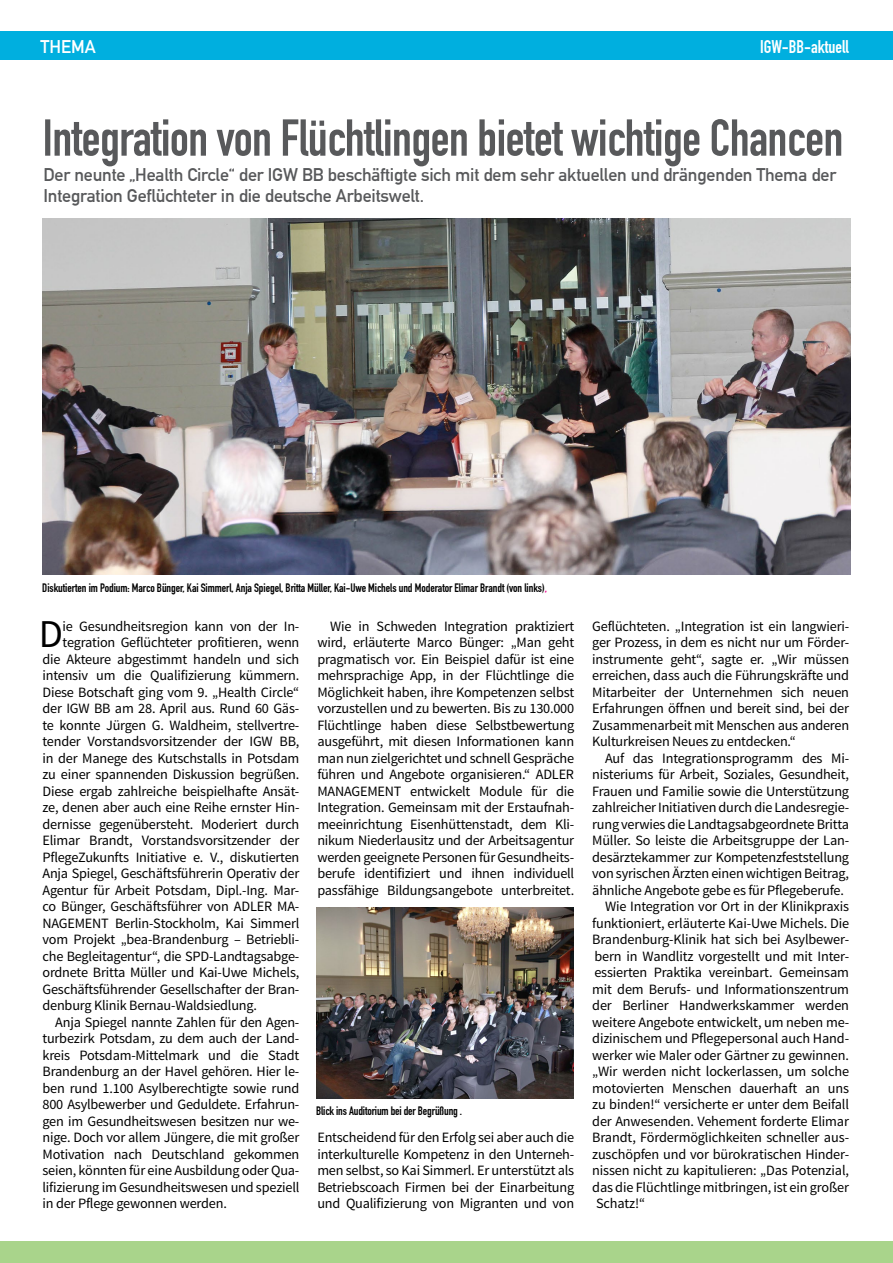
<style>
.page{position:relative;width:893px;height:1263px;background:#fff}
.page>*{position:absolute;margin:0;border:0;box-sizing:border-box;transform-origin:0 0}
.t1{font:51px "DIN Engschrift";letter-spacing:-.01em;color:#58595b}
.t2{font:39.45px "Source Sans Pro";color:#000}
.t3{font:18px/21px "DIN Mittelschrift";letter-spacing:-.01em;color:#58595b}
.t4{font:18px "DIN Engschrift";color:#fff}
.t5{font:18px "DIN Mittelschrift";color:#fff}
.t6{font:14.25px/16.5px "Source Sans Pro";letter-spacing:-.015em;color:#000;text-align:justify}
.t7{font:12px "DIN Engschrift";letter-spacing:-.005em;color:#000}
.s1{color:#ec008c}
</style>
<div class="page">
<div style="left:0;top:1241px;width:892px;height:22px;background:#a9d48b"></div>
<div style="left:1px;top:32px;width:891px;height:28px;background:#00afdf"></div>
<svg style="left:0;top:32px;width:1px;height:28px"></svg>
<img style="left:42px;top:219px;width:808px;height:356px">
<img style="left:316px;top:907px;width:258px;height:192px">
<p class="t5" style="left:40px;top:39px;width:57px">THEMA</p>
<p class="t4" style="left:760px;top:39px;width:90px">IGW-BB-aktuell</p>
<h1 class="t1" style="left:43px;top:115px;width:802px">Integration von Flüchtlingen bietet wichtige Chancen</h1>
<p class="t3" style="left:43px;top:166px;width:794px">Der neunte „Health Circle“ der IGW BB beschäftigte sich mit dem sehr aktuellen und drängenden Thema der<br>Integration Geflüchteter in die deutsche Arbeitswelt.</p>
<p class="t7" style="left:42px;top:582px;width:506px">Diskutierten im Podium: Marco Bünger, Kai Simmerl, Anja Spiegel, Britta Müller, Kai-Uwe Michels und Moderator Elimar Brandt (von links)<span class="s1">,</span></p>
<h2 class="t2" style="left:39px;top:609px;width:26px">D</h2>
<p class="t6" style="left:63px;top:618px;width:238px">ie Gesundheitsregion kann von der In-</p>
<p class="t6" style="left:63px;top:634px;width:238px">tegration Geflüchteter profitieren, wenn</p>
<p class="t6" style="left:43px;top:651px;width:258px">die Akteure abgestimmt handeln und sich</p>
<p class="t6" style="left:43px;top:667px;width:258px">intensiv um die Qualifizierung kümmern.</p>
<p class="t6" style="left:43px;top:684px;width:258px">Diese Botschaft ging vom 9. „Health Circle“</p>
<p class="t6" style="left:43px;top:700px;width:258px">der IGW BB am 28. April aus. Rund 60 Gäs-</p>
<p class="t6" style="left:43px;top:717px;width:258px">te konnte Jürgen G. Waldheim, stellvertre-</p>
<p class="t6" style="left:43px;top:733px;width:258px">tender Vorstandsvorsitzender der IGW BB,</p>
<p class="t6" style="left:43px;top:750px;width:258px">in der Manege des Kutschstalls in Potsdam</p>
<p class="t6" style="left:43px;top:766px;width:258px">zu einer spannenden Diskussion begrüßen.</p>
<p class="t6" style="left:43px;top:783px;width:258px">Diese ergab zahlreiche beispielhafte Ansät-</p>
<p class="t6" style="left:43px;top:799px;width:258px">ze, denen aber auch eine Reihe ernster Hin-</p>
<p class="t6" style="left:43px;top:816px;width:258px">dernisse gegenübersteht. Moderiert durch</p>
<p class="t6" style="left:43px;top:832px;width:258px">Elimar Brandt, Vorstandsvorsitzender der</p>
<p class="t6" style="left:43px;top:849px;width:258px">PflegeZukunfts Initiative e. V., diskutierten</p>
<p class="t6" style="left:43px;top:865px;width:258px">Anja Spiegel, Geschäftsführerin Operativ der</p>
<p class="t6" style="left:43px;top:882px;width:258px">Agentur für Arbeit Potsdam, Dipl.-Ing. Mar-</p>
<p class="t6" style="left:43px;top:898px;width:258px">co Bünger, Geschäftsführer von ADLER MA-</p>
<p class="t6" style="left:43px;top:915px;width:258px">NAGEMENT Berlin-Stockholm, Kai Simmerl</p>
<p class="t6" style="left:43px;top:931px;width:258px">vom Projekt „bea-Brandenburg – Betriebli-</p>
<p class="t6" style="left:43px;top:948px;width:258px">che Begleitagentur“, die SPD-Landtagsabge-</p>
<p class="t6" style="left:43px;top:964px;width:258px">ordnete Britta Müller und Kai-Uwe Michels,</p>
<p class="t6" style="left:43px;top:981px;width:258px">Geschäftsführender Gesellschafter der Bran-</p>
<p class="t6" style="left:43px;top:997px;width:216px">denburg Klinik Bernau-Waldsiedlung.</p>
<p class="t6" style="left:55px;top:1014px;width:246px">Anja Spiegel nannte Zahlen für den Agen-</p>
<p class="t6" style="left:43px;top:1030px;width:258px">turbezirk Potsdam, zu dem auch der Land-</p>
<p class="t6" style="left:43px;top:1047px;width:258px">kreis Potsdam-Mittelmark und die Stadt</p>
<p class="t6" style="left:43px;top:1063px;width:258px">Brandenburg an der Havel gehören. Hier le-</p>
<p class="t6" style="left:43px;top:1080px;width:258px">ben rund 1.100 Asylberechtigte sowie rund</p>
<p class="t6" style="left:43px;top:1096px;width:258px">800 Asylbewerber und Geduldete. Erfahrun-</p>
<p class="t6" style="left:43px;top:1113px;width:258px">gen im Gesundheitswesen besitzen nur we-</p>
<p class="t6" style="left:43px;top:1129px;width:258px">nige. Doch vor allem Jüngere, die mit großer</p>
<p class="t6" style="left:43px;top:1146px;width:258px">Motivation nach Deutschland gekommen</p>
<p class="t6" style="left:43px;top:1162px;width:258px">seien, könnten für eine Ausbildung oder Qua-</p>
<p class="t6" style="left:43px;top:1179px;width:258px">lifizierung im Gesundheitswesen und speziell</p>
<p class="t6" style="left:43px;top:1195px;width:186px">in der Pflege gewonnen werden.</p>
<p class="t6" style="left:317px;top:618px;width:258px;text-indent:13px">Wie in Schweden Integration praktiziert wird, erläuterte Marco Bünger: „Man geht pragmatisch vor. Ein Beispiel dafür ist eine mehrsprachige App, in der Flüchtlinge die Möglichkeit haben, ihre Kompetenzen selbst vorzustellen und zu bewerten. Bis zu 130.000<br>Flüchtlinge haben diese Selbstbewertung ausgeführt, mit diesen Informationen kann man nun zielgerichtet und schnell Gespräche führen und Angebote organisieren.“ ADLER MANAGEMENT entwickelt Module für die Integration. Gemeinsam mit der Erstaufnah&shy;meeinrichtung Eisenhüttenstadt, dem Kli&shy;nikum Niederlausitz und der Arbeitsagentur werden geeignete Personen für Gesundheits&shy;berufe identifiziert und ihnen individuell passfähige Bildungsangebote unterbreitet.</p>
<p class="t7" style="left:316px;top:1106px;width:147px">Blick ins Auditorium bei der Begrüßung .</p>
<p class="t6" style="left:317px;top:1129px;width:258px">Entscheidend für den Erfolg sei aber auch die interkulturelle Kompetenz in den Unterneh&shy;men selbst, so Kai Simmerl. Er unterstützt als Betriebscoach Firmen bei der Einarbeitung und Qualifizierung von Migranten und von</p>
<p class="t6" style="left:592px;top:618px;width:258px">Geflüchteten. „Integration ist ein langwieri&shy;ger Prozess, in dem es nicht nur um Förder&shy;instrumente geht“, sagte er. „Wir müssen erreichen, dass auch die Führungskräfte und Mitarbeiter der Unternehmen sich neuen Erfahrungen öffnen und bereit sind, bei der Zusammenarbeit mit Menschen aus anderen Kulturkreisen Neues zu entdecken.“</p>
<p class="t6" style="left:605px;top:750px;width:246px">Auf das Integrationsprogramm des Mi-</p>
<p class="t6" style="left:592px;top:766px;width:258px">nisteriums für Arbeit, Soziales, Gesundheit,</p>
<p class="t6" style="left:592px;top:783px;width:258px">Frauen und Familie sowie die Unterstützung</p>
<p class="t6" style="left:592px;top:799px;width:258px">zahlreicher Initiativen durch die Landesregie-</p>
<p class="t6" style="left:592px;top:816px;width:258px">rung verwies die Landtagsabgeordnete Britta</p>
<p class="t6" style="left:592px;top:832px;width:258px">Müller. So leiste die Arbeitsgruppe der Lan-</p>
<p class="t6" style="left:592px;top:849px;width:258px">desärztekammer zur Kompetenzfeststellung</p>
<p class="t6" style="left:592px;top:865px;width:258px">von syrischen Ärzten einen wichtigen Beitrag,</p>
<p class="t6" style="left:592px;top:882px;width:253px">ähnliche Angebote gebe es für Pflegeberufe.</p>
<p class="t6" style="left:605px;top:898px;width:246px">Wie Integration vor Ort in der Klinikpraxis</p>
<p class="t6" style="left:592px;top:915px;width:258px">funktioniert, erläuterte Kai-Uwe Michels. Die</p>
<p class="t6" style="left:592px;top:931px;width:258px">Brandenburg-Klinik hat sich bei Asylbewer-</p>
<p class="t6" style="left:594px;top:948px;width:256px">bern in Wandlitz vorgestellt und mit Inter-</p>
<p class="t6" style="left:594px;top:964px;width:256px">essierten Praktika vereinbart. Gemeinsam</p>
<p class="t6" style="left:592px;top:981px;width:258px">mit dem Berufs- und Informationszentrum</p>
<p class="t6" style="left:592px;top:997px;width:258px">der Berliner Handwerkskammer werden</p>
<p class="t6" style="left:592px;top:1014px;width:258px">weitere Angebote entwickelt, um neben me-</p>
<p class="t6" style="left:592px;top:1030px;width:258px">dizinischem und Pflegepersonal auch Hand-</p>
<p class="t6" style="left:592px;top:1047px;width:258px">werker wie Maler oder Gärtner zu gewinnen.</p>
<p class="t6" style="left:592px;top:1063px;width:258px">„Wir werden nicht lockerlassen, um solche</p>
<p class="t6" style="left:592px;top:1080px;width:258px">motovierten Menschen dauerhaft an uns</p>
<p class="t6" style="left:592px;top:1096px;width:258px">zu binden!“ versicherte er unter dem Beifall</p>
<p class="t6" style="left:592px;top:1113px;width:258px">der Anwesenden. Vehement forderte Elimar</p>
<p class="t6" style="left:592px;top:1129px;width:258px">Brandt, Fördermöglichkeiten schneller aus-</p>
<p class="t6" style="left:592px;top:1146px;width:258px">zuschöpfen und vor bürokratischen Hinder-</p>
<p class="t6" style="left:592px;top:1162px;width:258px">nissen nicht zu kapitulieren: „Das Potenzial,</p>
<p class="t6" style="left:592px;top:1179px;width:258px">das die Flüchtlinge mitbringen, ist ein großer</p>
<p class="t6" style="left:596px;top:1195px;width:51px">Schatz!“</p>
</div>
